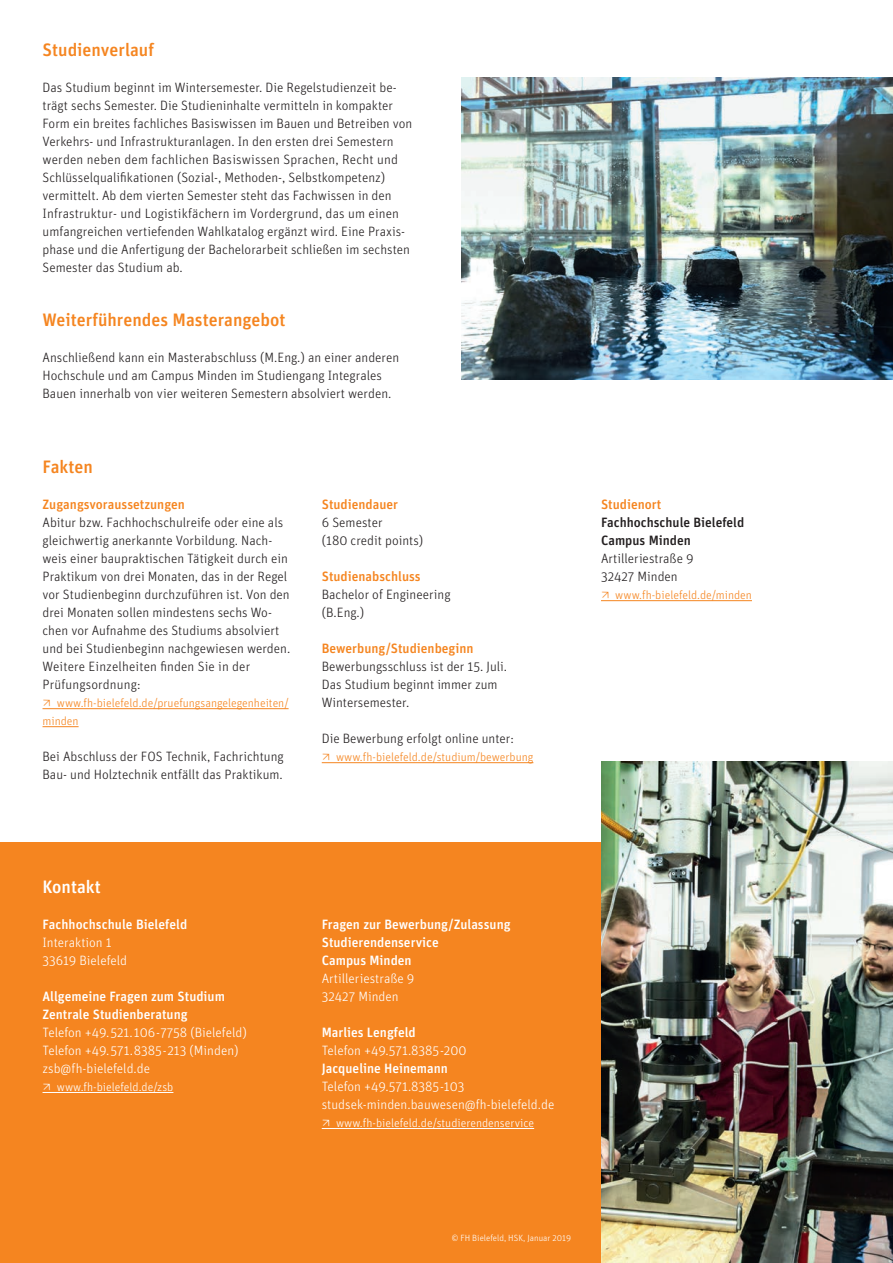
<style>
.page{position:relative;width:893px;height:1263px;background:#fff}
.page>*{position:absolute;margin:0;border:0;box-sizing:border-box;transform-origin:0 0}
.t1{font:500 18px "Unit Pro";color:#f58520}
.t2{font:500 18px "Unit Pro";color:#fff}
.t3{font:300 13.5px/18px "Unit Pro";color:#231f20}
.t4{font:300 13.5px/18px "Unit Pro";color:#fff}
.t5{font:500 13.5px/18px "Unit Pro";color:#fff}
.t6{font:500 13.5px "Unit Pro";color:#f58520}
.t7{font:500 13.5px/18px "Unit Pro";color:#231f20}
.t8{font:300 12px/18px "Unit Pro";color:#f58520}
.t9{font:300 12px "Unit Pro";color:#fff}
.t10{font:300 9px "Unit Pro";color:#fff}
</style>
<div class="page">
<div style="left:0;top:842px;width:893px;height:421px;background:#f58520"></div>
<hr style="left:43px;top:708px;width:246px;height:1px;background:#f58520">
<hr style="left:43px;top:726px;width:36px;height:1px;background:#f58520">
<hr style="left:322px;top:762px;width:211px;height:1px;background:#f58520">
<hr style="left:601px;top:600px;width:151px;height:1px;background:#f58520">
<img style="left:601px;top:761px;width:292px;height:502px">
<hr style="left:43px;top:1092px;width:130px;height:1px;background:#fff">
<hr style="left:322px;top:1128px;width:212px;height:1px;background:#fff">
<img style="left:461px;top:77px;width:432px;height:302px">
<h1 class="t1" style="left:43px;top:38px;width:113px">Studienverlauf</h1>
<p class="t3" style="left:43px;top:78px;width:371px">Das Studium beginnt im Wintersemester. Die Regelstudienzeit be&shy;trägt sechs Semester. Die Studieninhalte vermitteln in kompakter Form ein breites fachliches Basiswissen im Bauen und Betreiben von Verkehrs- und Infrastrukturanlagen. In den ersten drei Semestern werden neben dem fachlichen Basiswissen Sprachen, Recht und Schlüsselqualifikationen (Sozial-, Methoden-, Selbstkompetenz) vermittelt. Ab dem vierten Semester steht das Fachwissen in den Infrastruktur- und Logistikfächern im Vordergrund, das um einen umfangreichen vertiefenden Wahlkatalog ergänzt wird. Eine Praxis&shy;phase und die Anfertigung der Bachelorarbeit schließen im sechsten Semester das Studium ab.</p>
<h1 class="t1" style="left:43px;top:308px;width:244px">Weiterführendes Masterangebot</h1>
<p class="t3" style="left:43px;top:348px;width:358px">Anschließend kann ein Masterabschluss (M.Eng.) an einer anderen<br>Hochschule und am Campus Minden im Studiengang Integrales<br>Bauen innerhalb von vier weiteren Semestern absolviert werden.</p>
<h1 class="t1" style="left:43px;top:456px;width:52px">Fakten</h1>
<p class="t6" style="left:43px;top:496px;width:144px">Zugangsvoraussetzungen</p>
<p class="t3" style="left:43px;top:514px;width:249px">Abitur bzw. Fachhochschulreife oder eine als gleichwertig anerkannte Vorbildung. Nach&shy;weis einer baupraktischen Tätigkeit durch ein Praktikum von drei Monaten, das in der Regel vor Studienbeginn durchzuführen ist. Von den drei Monaten sollen mindestens sechs Wo&shy;chen vor Aufnahme des Studiums absolviert und bei Studienbeginn nachgewiesen werden.<br>Weitere Einzelheiten finden Sie in der Prüfungsordnung:</p>
<p class="t8" style="left:43px;top:694px;width:248px">↗ www.fh-bielefeld.de/pruefungsangelegenheiten/ minden</p>
<p class="t3" style="left:43px;top:748px;width:243px">Bei Abschluss der FOS Technik, Fachrichtung<br>Bau- und Holztechnik entfällt das Praktikum.</p>
<p class="t6" style="left:322px;top:496px;width:78px">Studiendauer</p>
<p class="t3" style="left:322px;top:514px;width:103px">6 Semester<br>(180 credit points)</p>
<p class="t6" style="left:322px;top:568px;width:100px">Studienabschluss</p>
<p class="t3" style="left:322px;top:586px;width:130px">Bachelor of Engineering (B.Eng.)</p>
<p class="t6" style="left:322px;top:640px;width:153px">Bewerbung/Studienbeginn</p>
<p class="t3" style="left:322px;top:658px;width:187px">Bewerbungsschluss ist der 15. Juli.<br>Das Studium beginnt immer zum<br>Wintersemester.</p>
<p class="t3" style="left:322px;top:730px;width:194px">Die Bewerbung erfolgt online unter:</p>
<p class="t8" style="left:322px;top:748px;width:213px">↗ www.fh-bielefeld.de/studium/bewerbung</p>
<h1 class="t2" style="left:43px;top:875px;width:60px">Kontakt</h1>
<p class="t5" style="left:43px;top:915px;width:146px">Fachhochschule Bielefeld</p>
<p class="t4" style="left:43px;top:934px;width:86px">Interaktion 1<br>33619 Bielefeld</p>
<p class="t5" style="left:43px;top:987px;width:184px">Allgemeine Fragen zum Studium<br>Zentrale Studienberatung</p>
<p class="t4" style="left:43px;top:1024px;width:206px">Telefon +49.521.106-7758 (Bielefeld)<br>Telefon +49.571.8385-213 (Minden) zsb@fh-bielefeld.de</p>
<p class="t9" style="left:43px;top:1080px;width:132px">↗ www.fh-bielefeld.de/zsb</p>
<p class="t5" style="left:322px;top:915px;width:190px">Fragen zur Bewerbung/Zulassung<br>Studierendenservice<br>Campus Minden</p>
<p class="t4" style="left:322px;top:970px;width:94px">Artilleriestraße 9<br>32427 Minden</p>
<p class="t5" style="left:322px;top:1023px;width:96px">Marlies Lengfeld</p>
<p class="t4" style="left:322px;top:1042px;width:146px">Telefon +49.571.8385-200</p>
<p class="t5" style="left:322px;top:1059px;width:128px">Jacqueline Heinemann</p>
<p class="t4" style="left:322px;top:1078px;width:234px">Telefon +49.571.8385-103 studsek-minden.bauwesen@fh-bielefeld.de</p>
<p class="t9" style="left:322px;top:1116px;width:214px">↗ www.fh-bielefeld.de/studierendenservice</p>
<p class="t6" style="left:601px;top:496px;width:62px">Studienort</p>
<p class="t7" style="left:601px;top:513px;width:145px">Fachhochschule Bielefeld<br>Campus Minden</p>
<p class="t3" style="left:601px;top:550px;width:94px">Artilleriestraße 9<br>32427 Minden</p>
<p class="t8" style="left:601px;top:586px;width:152px">↗ www.fh-bielefeld.de/minden</p>
<p class="t10" style="left:452px;top:1232px;width:121px">© FH Bielefeld, HSK, Januar 2019</p>
</div>
